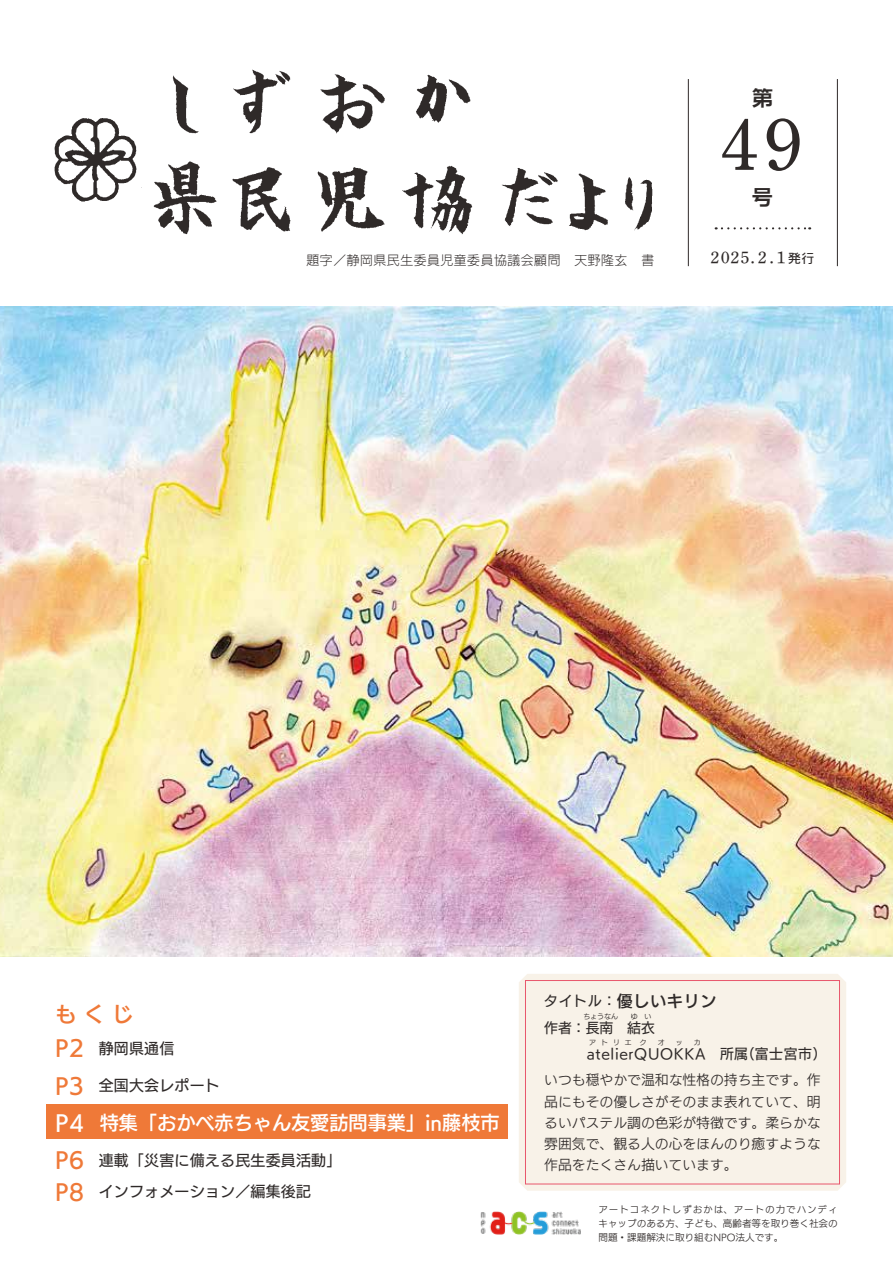
<style>
.page{position:relative;width:893px;height:1263px;background:#fff}
.page>*{position:absolute;margin:0;border:0;box-sizing:border-box;transform-origin:0 0}
.t1{font:74.4px "DNP Shuei 4 go Std M";color:#2f2a29}
.t2{font:21.3px "UD Kakugo Large Pr 6 N DB";letter-spacing:.02em;color:#ef7938}
.t3{font:21.3px "NIS S7 83 pv RKSJ H";color:#2f2a29}
.t4{font:21.3px "UD Kakugo Large Pr 6 N DB";color:#fff}
.t5{font:19.2px "UD Kakugo Large Pr 6 N DB";color:#fff}
.t6{font:16.95px "DNP Shuei 4 go Std M";color:#2f2a29}
.t7{font:15.9px "UD Kakugo Large Pr 6 N DB";letter-spacing:.05em;color:#2f2a29}
.t8{font:14.85px "UD Kakugo Large Pr 6 N M";letter-spacing:.02em;color:#2f2a29}
.t9{font:13.8px/21.3px "UD Kakugo Small Pr 6 N R";color:#2f2a29;text-align:justify}
.t10{font:13.8px/26.5px "UD Kakugo Large Pr 6 N M";letter-spacing:.05em;color:#2f2a29}
.t11{font:12.75px "UD Kakugo Large Pr 6 N L";letter-spacing:.05em;color:#2f2a29}
.t12{font:12.75px "NIS S4 83 pv RKSJ H";color:#2f2a29}
.t13{font:9.6px/13.8px "UD Kakugo Small Pr 6 N R";color:#2f2a29;text-align:justify}
.t14{font:6.9px "UD Kakugo Large Pr 6 N M";color:#2f2a29}
</style>
<div class="page">
<img style="left:0;top:306px;width:893px;height:651px">
<svg style="left:716px;top:227px;width:94px;height:2px"></svg>
<hr style="left:837px;top:79px;width:1px;height:187px;background:#2f2a29">
<hr style="left:688px;top:79px;width:1px;height:187px;background:#2f2a29">
<img style="left:54px;top:118px;width:88px;height:84px">
<div style="left:47px;top:1105px;width:461px;height:34px;background:#ef7938"></div>
<img style="left:153px;top:69px;width:500px;height:166px">
<img style="left:480px;top:1211px;width:101px;height:23px">
<div style="left:519px;top:974px;width:327px;height:217px;background:#f8f2e8"></div>
<div style="left:525px;top:980px;width:315px;height:204px;border:1px solid #e8576c"></div>
<h2 class="t3" style="left:752px;top:85px;width:23px">第</h2>
<p class="t11" style="left:307px;top:253px;width:349px">題字／静岡県民生委員児童委員協議会顧問　天野隆玄　書</p>
<h1 class="t1" style="left:719px;top:93px;width:85px">49</h1>
<h2 class="t3" style="left:752px;top:184px;width:23px">号</h2>
<p class="t6" style="left:710px;top:246px;width:81px">2025.２.１</p>
<p class="t12" style="left:788px;top:250px;width:28px">発行</p>
<h2 class="t2" style="left:55px;top:1002px;width:80px">もくじ</h2>
<p class="t8" style="left:99px;top:1040px;width:77px">静岡県通信</p>
<h2 class="t2" style="left:55px;top:1036px;width:30px">P2</h2>
<p class="t7" style="left:617px;top:992px;width:101px">優しいキリン</p>
<p class="t10" style="left:544px;top:988px;width:73px">タイトル：作者：長南</p>
<p class="t14" style="left:583px;top:1012px;width:36px">ちょうなん</p>
<p class="t14" style="left:631px;top:1012px;width:22px">ゆ い</p>
<p class="t10" style="left:587px;top:1041px;width:163px">atelierQUOKKA　所属</p>
<p class="t10" style="left:627px;top:1015px;width:29px">結衣</p>
<p class="t14" style="left:589px;top:1039px;width:44px">アトリエ</p>
<p class="t14" style="left:640px;top:1039px;width:8px">ク</p>
<p class="t14" style="left:658px;top:1039px;width:8px">オ</p>
<p class="t14" style="left:676px;top:1039px;width:8px">ッ</p>
<p class="t14" style="left:694px;top:1039px;width:8px">カ</p>
<p class="t10" style="left:741px;top:1041px;width:87px">（富士宮市(</p>
<h2 class="t2" style="left:55px;top:1074px;width:30px">P3</h2>
<p class="t8" style="left:99px;top:1077px;width:123px">全国大会レポート</p>
<h2 class="t4" style="left:55px;top:1111px;width:30px">P4</h2>
<h3 class="t5" style="left:100px;top:1112px;width:401px">特集「おかべ赤ちゃん友愛訪問事業」in藤枝市</h3>
<h2 class="t2" style="left:55px;top:1148px;width:30px">P6</h2>
<p class="t8" style="left:99px;top:1152px;width:244px">連載「災害に備える民生委員活動「</p>
<p class="t9" style="left:544px;top:1070px;width:278px">いつも穏やかで温和な性格の持ち主です。作品にもその優しさがそのまま表れていて、明るいパステル調の色彩が特徴です。柔らかな雰囲気で、観る人の心をほんのり癒すような作品をたくさん描いています。</p>
<h2 class="t2" style="left:55px;top:1180px;width:30px">P8</h2>
<p class="t8" style="left:99px;top:1183px;width:214px">インフォメーション／編集後記</p>
<p class="t13" style="left:598px;top:1203px;width:241px">アートコネクトしずおかは、アートの力でハンディキャップのある方、子ども、高齢者等を取り巻く社会の問題・課題解決に取り組むNPO法人です。</p>
</div>
